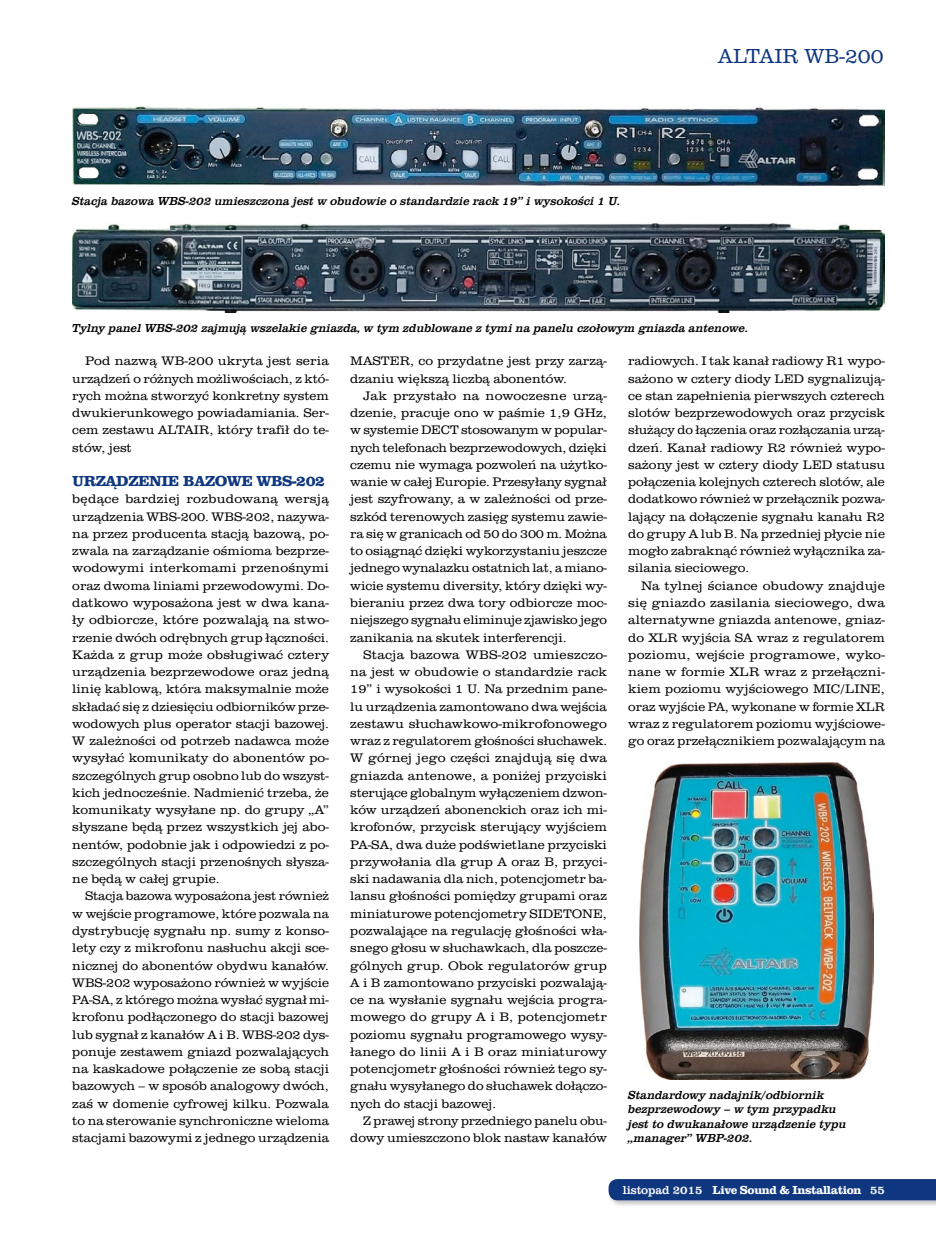
<style>
.page{position:relative;width:936px;height:1234px;background:#fff}
.page>*{position:absolute;margin:0;border:0;box-sizing:border-box;transform-origin:0 0}
.t1{font:300 21px "Clarendon URW";color:#0f377f}
._05_Śródtytuł{font:700 15px "Clarendon URW";letter-spacing:-.025em;color:#0f377f;scale:1.04 1}
._01_Podstawowy{font:300 12.75px/17.2px "Clarendon URW";color:#000;text-align:justify;scale:1.07 1}
._01_Podstawowy-2{font:300 12.75px/17.2px "Clarendon URW";color:#000;text-align:justify}
._01_Podstawowy-3{font:300 12.75px/17.2px "Clarendon URW";color:#000;text-align:justify;scale:1.05 1}
._01_Podstawowy-4{font:300 12.75px/17.2px "Clarendon URW";color:#000;scale:1.06 1}
._08_Rysunek_podpis{font:italic 12px/14.4px "Clarendon URW";color:#000}
.t2{font:700 12px "Clarendon URW";letter-spacing:-.03em;color:#fff}
.s1{font-weight:400}
</style>
<div class="page">
<div style="left:607px;top:1176px;width:328px;height:31px;background:#000;opacity:.25"></div>
<svg style="left:608px;top:1178px;width:327px;height:21px;background:#1c4185"></svg>
<img style="left:72px;top:106px;width:812px;height:79px">
<img style="left:72px;top:222px;width:812px;height:90px">
<img style="left:639px;top:762px;width:234px;height:316px">
<p class="_08_Rysunek_podpis" style="left:72px;top:194px;width:550px">Stacja bazowa WBS-202 umieszczona jest w obudowie o standardzie rack 19” i wysokości 1 U.</p>
<p class="t1" style="left:718px;top:44px;width:167px">ALTAIR WB-200</p>
<p class="_08_Rysunek_podpis" style="left:72px;top:321px;width:678px">Tylny panel WBS-202 zajmują wszelakie gniazda, w tym zdublowane z tymi na panelu czołowym gniazda antenowe.</p>
<p class="_01_Podstawowy" style="left:72px;top:352px;width:241px;text-indent:13px">Pod nazwą WB-200 ukryta jest seria urządzeń o różnych możliwościach, z któ&shy;rych można stworzyć konkretny system dwukierunkowego powiadamiania. Ser&shy;cem zestawu ALTAIR, który trafił do te&shy;stów, jest</p>
<p class="_05_Śródtytuł" style="left:72px;top:472px;width:244px">URZĄDZENIE BAZOWE WBS-202</p>
<p class="_01_Podstawowy" style="left:72px;top:490px;width:241px">będące bardziej rozbudowaną wersją urządzenia WBS-200. WBS-202, nazywa&shy;na przez producenta stacją bazową, po&shy;zwala na zarządzanie ośmioma bezprze&shy;wodowymi interkomami przenośnymi oraz dwoma liniami przewodowymi. Do&shy;datkowo wyposażona jest w dwa kana&shy;ły odbiorcze, które pozwalają na stwo&shy;rzenie dwóch odrębnych grup łączności.<br>Każda z grup może obsługiwać cztery urządzenia bezprzewodowe oraz jedną linię kablową, która maksymalnie może składać się z dziesięciu odbiorników prze&shy;wodowych plus operator stacji bazowej.<br>W zależności od potrzeb nadawca może wysyłać komunikaty do abonentów po&shy;szczególnych grup osobno lub do wszyst&shy;kich jednocześnie. Nadmienić trzeba, że komunikaty wysyłane np. do grupy „A” słyszane będą przez wszystkich jej abo&shy;nentów, podobnie jak i odpowiedzi z po&shy;szczególnych stacji przenośnych słysza&shy;ne będą w całej grupie.</p>
<p class="_01_Podstawowy-2" style="left:72px;top:887px;width:258px;text-indent:13px">Stacja bazowa wyposażona jest również w wejście programowe, które pozwala na dystrybucję sygnału np. sumy z konso&shy;lety czy z mikrofonu nasłuchu akcji sce&shy;nicznej do abonentów obydwu kanałów.<br>WBS-202 wyposażono również w wyjście PA-SA, z którego można wysłać sygnał mi&shy;krofonu podłączonego do stacji bazowej lub sygnał z kanałów A i B. WBS-202 dys&shy;ponuje zestawem gniazd pozwalających na kaskadowe połączenie ze sobą stacji bazowych – w sposób analogowy dwóch, zaś w domenie cyfrowej kilku. Pozwala to na sterowanie synchroniczne wieloma stacjami bazowymi z jednego urządzenia</p>
<p class="_01_Podstawowy-4" style="left:350px;top:352px;width:244px">MASTER, co przydatne jest przy zarzą&shy;dzaniu większą liczbą abonentów.</p>
<p class="_01_Podstawowy" style="left:350px;top:387px;width:241px;text-indent:13px">Jak przystało na nowoczesne urzą&shy;dzenie, pracuje ono w paśmie 1,9 GHz, w systemie DECT stosowanym w popular&shy;nych telefonach bezprzewodowych, dzięki czemu nie wymaga pozwoleń na użytko&shy;wanie w całej Europie. Przesyłany sygnał jest szyfrowany, a w zależności od prze&shy;szkód terenowych zasięg systemu zawie&shy;ra się w granicach od 50 do 300 m. Można to osiągnąć dzięki wykorzystaniu jeszcze jednego wynalazku ostatnich lat, a miano&shy;wicie systemu diversity, który dzięki wy&shy;bieraniu przez dwa tory odbiorcze moc&shy;niejszego sygnału eliminuje zjawisko jego zanikania na skutek interferencji.</p>
<p class="_01_Podstawowy" style="left:350px;top:646px;width:241px;text-indent:13px">Stacja bazowa WBS-202 umieszczo&shy;na jest w obudowie o standardzie rack 19” i wysokości 1 U. Na przednim pane&shy;lu urządzenia zamontowano dwa wejścia zestawu słuchawkowo-mikrofonowego wraz z regulatorem głośności słuchawek.<br>W górnej jego części znajdują się dwa gniazda antenowe, a poniżej przyciski sterujące globalnym wyłączeniem dzwon&shy;ków urządzeń abonenckich oraz ich mi&shy;krofonów, przycisk sterujący wyjściem PA-SA, dwa duże podświetlane przyciski przywołania dla grup A oraz B, przyci&shy;ski nadawania dla nich, potencjometr ba&shy;lansu głośności pomiędzy grupami oraz miniaturowe potencjometry SIDETONE, pozwalające na regulację głośności wła&shy;snego głosu w słuchawkach, dla poszcze&shy;gólnych grup. Obok regulatorów grup A i B zamontowano przyciski pozwalają&shy;ce na wysłanie sygnału wejścia progra&shy;mowego do grupy A i B, potencjometr poziomu sygnału programowego wysy&shy;łanego do linii A i B oraz miniaturowy potencjometr głośności również tego sy&shy;gnału wysyłanego do słuchawek dołączo&shy;nych do stacji bazowej.</p>
<p class="_01_Podstawowy-2" style="left:350px;top:1111px;width:258px;text-align:right">Z prawej strony przedniego panelu obu&shy;dowy umieszczono blok nastaw kanałów</p>
<p class="_01_Podstawowy-3" style="left:628px;top:352px;width:246px">radiowych. I tak kanał radiowy R1 wypo&shy;sażono w cztery diody LED sygnalizują&shy;ce stan zapełnienia pierwszych czterech slotów bezprzewodowych oraz przycisk służący do łączenia oraz rozłączania urzą&shy;dzeń. Kanał radiowy R2 również wypo&shy;sażony jest w cztery diody LED statusu połączenia kolejnych czterech slotów, ale dodatkowo również w przełącznik pozwa&shy;lający na dołączenie sygnału kanału R2 do grupy A lub B. Na przedniej płycie nie mogło zabraknąć również wyłącznika za&shy;silania sieciowego.</p>
<p class="_01_Podstawowy" style="left:628px;top:577px;width:241px;text-indent:13px">Na tylnej ściance obudowy znajduje się gniazdo zasilania sieciowego, dwa alternatywne gniazda antenowe, gniaz&shy;do XLR wyjścia SA wraz z regulatorem poziomu, wejście programowe, wyko&shy;nane w formie XLR wraz z przełączni&shy;kiem poziomu wyjściowego MIC/LINE, oraz wyjście PA, wykonane w formie XLR wraz z regulatorem poziomu wyjściowe&shy;go oraz przełącznikiem pozwalającym na</p>
<p class="_08_Rysunek_podpis" style="left:628px;top:1087px;width:220px">Standardowy nadajnik/odbiornik bezprzewodowy – w tym przypadku jest to dwukanałowe urządzenie typu „manager” WBP-202.</p>
<p class="t2" style="left:623px;top:1182px;width:263px"><span class="s1">listopad 2015</span> Live Sound &amp; Installation <span class="s1">55</span></p>
</div>
